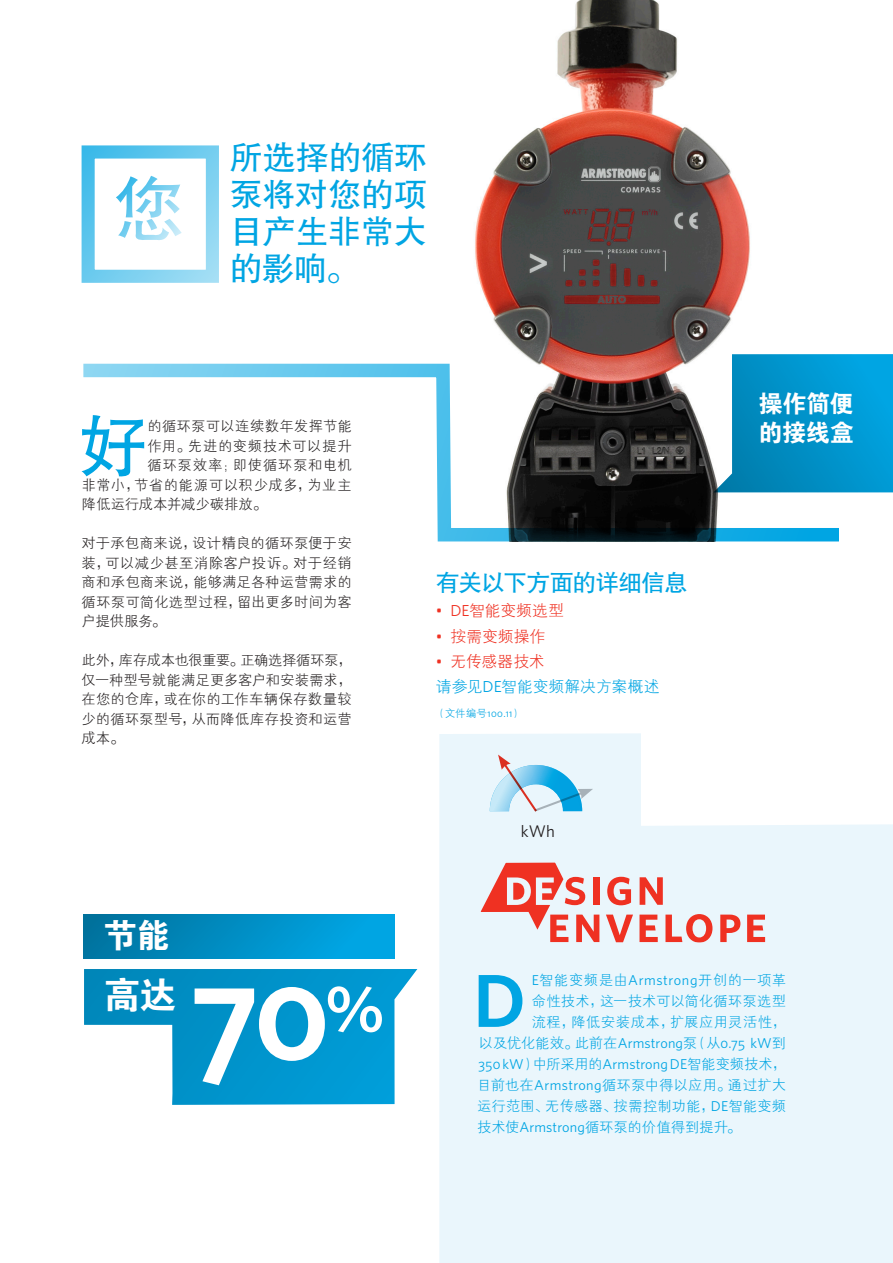
<style>
.page{position:relative;width:893px;height:1263px;background:#fff}
.page>*{position:absolute;margin:0;border:0;box-sizing:border-box;transform-origin:0 0}
.t1{font:138.45px "Whitney A Semibold SC";color:#fff}
.t2{font:600 75.15px "Whitney A";color:#00a5e3}
.t3{font:68.85px "FZHTJW GB1 0";color:#00a5e3}
.t4{font:37.05px "FZDHTJW GB1 0";color:#fff}
.t5{font:33.45px "FZDHTJW GB1 0";color:#fff}
.t6{font:33px/37px "FZHTJW GB1 0";letter-spacing:-.005em;color:#00a5e3;text-align:justify}
.t7{font:24px/28.8px "FZDHTJW GB1 0";letter-spacing:-.01em;color:#fff}
.t8{font:23.85px "FZHTJW GB1 0";letter-spacing:-.04em;color:#00a5e3}
.t9{font:16.8px "Whitney A";color:#231f20}
.t10{font:15.9px "FZXH1 JW GB1 0";color:#ef3122}
.t11{font:15.9px "FZXH1 JW GB1 0";color:#00a5e3}
.t12{font:14.25px/19.5px "FZXH1 JW GB1 0";letter-spacing:.02em;color:#231f20;text-align:justify}
.t13{font:14.25px "FZXH1 JW GB1 0";letter-spacing:.02em;color:#00a5e3}
.t14{font:14.25px "FZXH1 JW GB1 0";color:#00a5e3}
.t15{font:14.25px "Whitney A";letter-spacing:.01em;color:#00a5e3}
.t16{font:14.25px "FZXH1 JW GB1 0";letter-spacing:-.005em;color:#00a5e3}
.t17{font:14.25px "FZXH1 JW GB1 0";letter-spacing:.045em;color:#231f20}
.t18{font:14.25px "FZXH1 JW GB1 0";letter-spacing:.05em;color:#231f20}
.t19{font:14.25px "FZXH1 JW GB1 0";letter-spacing:.06em;color:#231f20}
.t20{font:10.65px "FZXH1 JW GB1 0";color:#00a5e3}
.s1{font-family:"Whitney A"}
.s2{font-family:"Whitney A Book SC"}
.s3{font-family:"FZXH1 JW GB1 0"}
</style>
<div class="page">
<svg style="left:800px;top:354px;width:93px;height:138px;background:#009dd9"></svg>
<svg style="left:84px;top:969px;width:333px;height:136px;fill:#0096cf"></svg>
<div style="left:439px;top:733px;width:454px;height:530px;background:#eaf6fc"></div>
<svg style="left:607px;top:877px;width:24px;height:28px"></svg>
<svg style="left:640px;top:877px;width:23px;height:28px"></svg>
<svg style="left:606px;top:914px;width:27px;height:28px"></svg>
<svg style="left:639px;top:914px;width:19px;height:28px"></svg>
<svg style="left:665px;top:914px;width:47px;height:29px"></svg>
<svg style="left:720px;top:914px;width:20px;height:28px"></svg>
<svg style="left:747px;top:914px;width:18px;height:28px"></svg>
<svg style="left:480px;top:861px;width:119px;height:81px;background:#eba8a6"></svg>
<div style="left:83px;top:914px;width:312px;height:45px;background:linear-gradient(to right,#00729e,#00aaea)"></div>
<svg style="left:641px;top:733px;width:252px;height:93px"></svg>
<svg style="left:490px;top:755px;width:103px;height:59px;background:#b1daed"></svg>
<svg style="left:83px;top:362px;width:757px;height:180px"></svg>
<svg style="left:116px;top:176px;width:66px;height:64px"></svg>
<img style="left:439px;top:0;width:361px;height:542px">
<p class="t6" style="left:230px;top:139px;width:199px">所选择的循环泵将对您的项目产生非常大的影响。</p>
<p class="t3" style="left:79px;top:408px;width:70px">好</p>
<p class="t12" style="left:147px;top:417px;width:206px">的循环泵可以连续数年发挥节能</p>
<p class="t18" style="left:147px;top:438px;width:206px">作用。先进的变频技术可以提升</p>
<p class="t19" style="left:147px;top:457px;width:206px">循环泵效率；即使循环泵和电机</p>
<p class="t17" style="left:82px;top:477px;width:272px">非常小，节省的能源可以积少成多，为业主</p>
<p class="t12" style="left:82px;top:495px;width:187px">降低运行成本并减少碳排放。</p>
<p class="t12" style="left:82px;top:534px;width:272px">对于承包商来说，设计精良的循环泵便于安装，可以减少甚至消除客户投诉。对于经销商和承包商来说，能够满足各种运营需求的循环泵可简化选型过程，留出更多时间为客户提供服务。</p>
<p class="t12" style="left:82px;top:651px;width:272px">此外，库存成本也很重要。正确选择循环泵，仅一种型号就能满足更多客户和安装需求，在您的仓库，或在你的工作车辆保存数量较少的循环泵型号，从而降低库存投资和运营成本。</p>
<p class="t5" style="left:104px;top:917px;width:68px">节能</p>
<p class="t4" style="left:104px;top:975px;width:74px">高达</p>
<p class="t1" style="left:190px;top:919px;width:196px">70<sup>%</sup></p>
<p class="t8" style="left:436px;top:570px;width:254px">有关以下方面的详细信息</p>
<p class="t10" style="left:436px;top:602px;width:130px"><span class="s1">• DE</span>智能变频选型</p>
<p class="t10" style="left:436px;top:627px;width:111px"><span class="s1">•</span> 按需变频操作</p>
<p class="t10" style="left:436px;top:653px;width:111px"><span class="s1">•</span> 无传感器技术</p>
<p class="t11" style="left:436px;top:678px;width:225px">请参见<span class="s1">DE</span>智能变频解决方案概述</p>
<p class="t20" style="left:436px;top:708px;width:87px">（文件编号<span class="s2">100.11</span>）</p>
<p class="t9" style="left:521px;top:820px;width:35px">kWh</p>
<p class="t7" style="left:759px;top:390px;width:97px">操作简便的接线盒</p>
<p class="t2" style="left:473px;top:951px;width:54px">D</p>
<p class="t13" style="left:532px;top:972px;width:256px"><span class="s1">E</span>智能变频是由<span class="s1">Armstrong</span>开创的一项革</p>
<p class="t13" style="left:532px;top:993px;width:256px">命性技术，这一技术可以简化循环泵选型</p>
<p class="t13" style="left:532px;top:1014px;width:256px">流程，降低安装成本，扩展应用灵活性，</p>
<p class="t14" style="left:479px;top:1035px;width:309px">以及优化能效。此前在<span class="s1">Armstrong</span>泵（从<span class="s2">0.75</span> <span class="s1">k</span><span class="s2">W</span>到</p>
<p class="t15" style="left:479px;top:1054px;width:309px"><span class="s2">350</span> kW<span class="s3">）中所采用的</span>Armstrong DE<span class="s3">智能变频技术，</span></p>
<p class="t13" style="left:477px;top:1077px;width:310px">目前也在<span class="s1">Armstrong</span>循环泵中得以应用。通过扩大</p>
<p class="t13" style="left:477px;top:1098px;width:311px">运行范围、无传感器、按需控制功能，<span class="s1">DE</span>智能变频</p>
<p class="t16" style="left:477px;top:1119px;width:265px">技术使<span class="s1">Armstrong</span>循环泵的价值得到提升。</p>
</div>
